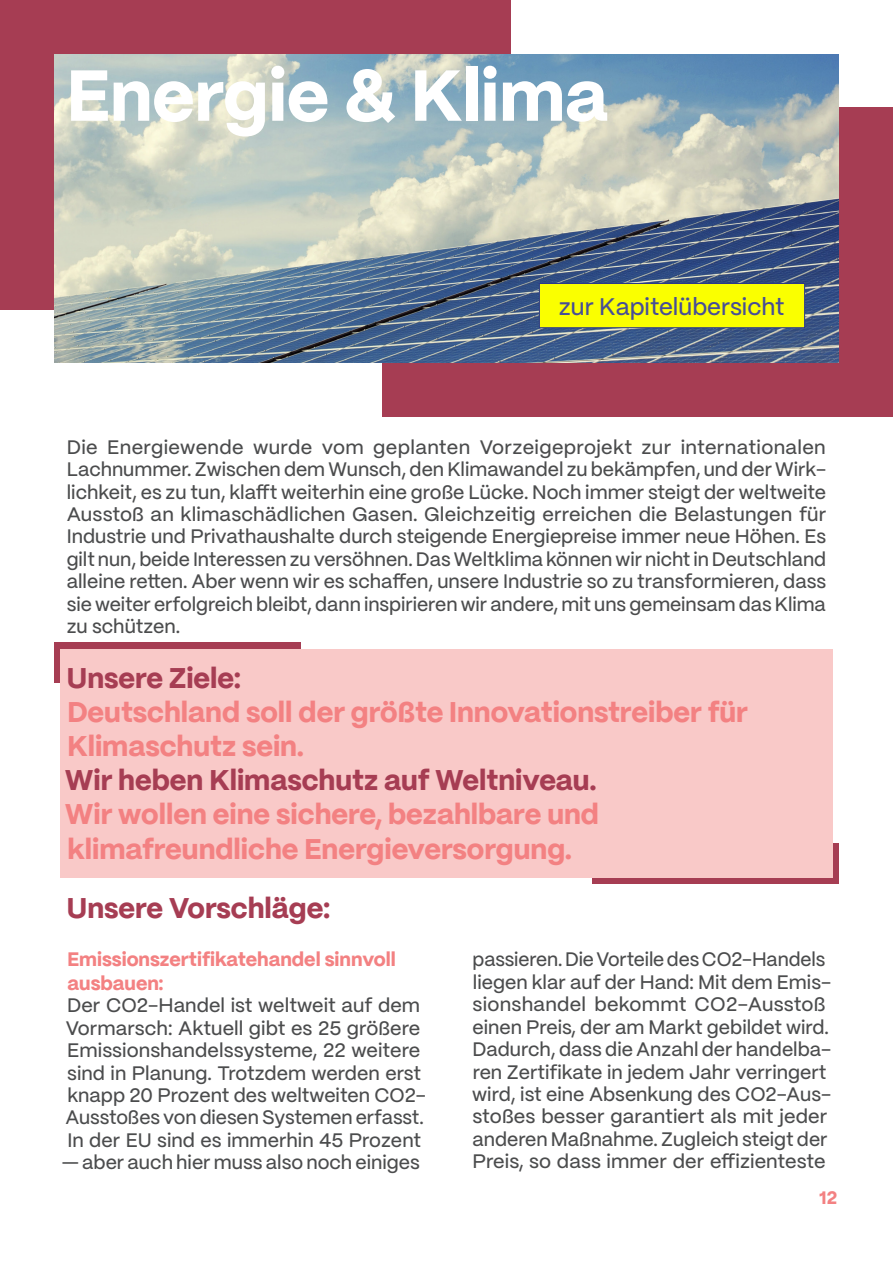
<style>
.page{position:relative;width:893px;height:1263px;background:#fff}
.page>*{position:absolute;margin:0;border:0;box-sizing:border-box;transform-origin:0 0}
.Kapitelüberschrift{font:800 72px "PP Mori";color:#fff}
.Subheadline_nicht_im_Inhaltsverzeichnis{font:800 28.5px/34.2px "PP Mori";color:#f38182}
.Subheadline_nicht_im_Inhaltsverzeichnis-2{font:800 28.5px "PP Mori";color:#a63d53}
.zur_Kapitelübersicht{font:500 24px "PP Mori";color:#474e97}
.Fließtext{font:500 19.5px/22.4px "PP Mori";color:#4b4c4d}
.Subheadline_nicht_im_inhaltsverzeichnis_{font:800 19.5px/23.4px "PP Mori";color:#f38182}
.t1{font:800 18px "PP Mori";color:#f38182}
</style>
<div class="page">
<div style="left:0;top:0;width:510px;height:309px;background:#a63d53"></div>
<div style="left:383px;top:107px;width:510px;height:309px;background:#a63d53"></div>
<div style="left:592px;top:843px;width:247px;height:41px;background:#a63d53"></div>
<div style="left:54px;top:642px;width:247px;height:41px;background:#a63d53"></div>
<img style="left:54px;top:54px;width:785px;height:308px">
<div style="left:60px;top:649px;width:773px;height:228px;background:#f9c9c8"></div>
<div style="left:539px;top:283px;width:266px;height:45px;background:#faff00"></div>
<div style="left:539px;top:283px;width:266px;height:45px;border:1px solid #2a388b"></div>
<p class="Kapitelüberschrift" style="left:67px;top:32px;width:543px">Energie &amp; Klima</p>
<p class="zur_Kapitelübersicht" style="left:559px;top:285px;width:227px">zur Kapitelübersicht</p>
<p class="Fließtext" style="left:67px;top:434px;width:761px;text-align:justify">Die Energiewende wurde vom geplanten Vorzeigeprojekt zur internationalen Lachnummer. Zwischen dem Wunsch, den Klimawandel zu bekämpfen, und der Wirk&shy;lichkeit, es zu tun, klafft weiterhin eine große Lücke. Noch immer steigt der weltweite Ausstoß an klimaschädlichen Gasen. Gleichzeitig erreichen die Belastungen für Industrie und Privathaushalte durch steigende Energiepreise immer neue Höhen. Es gilt nun, beide Interessen zu versöhnen. Das Weltklima können wir nicht in Deutschland alleine retten. Aber wenn wir es schaffen, unsere Industrie so zu transformieren, dass sie weiter erfolgreich bleibt, dann inspirieren wir andere, mit uns gemeinsam das Klima zu schützen.</p>
<p class="Subheadline_nicht_im_Inhaltsverzeichnis-2" style="left:67px;top:652px;width:175px">Unsere Ziele:</p>
<p class="Subheadline_nicht_im_Inhaltsverzeichnis" style="left:67px;top:693px;width:682px">Deutschland soll der größte Innovationstreiber für<br>Klimaschutz sein.</p>
<p class="Subheadline_nicht_im_Inhaltsverzeichnis-2" style="left:65px;top:755px;width:533px">Wir heben Klimaschutz auf Weltniveau.</p>
<p class="Subheadline_nicht_im_Inhaltsverzeichnis" style="left:65px;top:795px;width:535px">Wir wollen eine sichere, bezahlbare und klimafreundliche Energieversorgung.</p>
<p class="Subheadline_nicht_im_Inhaltsverzeichnis-2" style="left:67px;top:883px;width:265px">Unsere Vorschläge:</p>
<p class="Subheadline_nicht_im_inhaltsverzeichnis_" style="left:68px;top:947px;width:330px">Emissionszertifikatehandel sinnvoll ausbauen:</p>
<p class="Fließtext" style="left:66px;top:993px;width:362px">Der CO2-Handel ist weltweit auf dem Vormarsch: Aktuell gibt es 25 größere Emissionshandelssysteme, 22 weitere sind in Planung. Trotzdem werden erst knapp 20 Prozent des weltweiten CO2- Ausstoßes von diesen Systemen erfasst.<br>In der EU sind es immerhin 45 Prozent</p>
<p class="Fließtext" style="left:62px;top:1150px;width:360px">— aber auch hier muss also noch einiges</p>
<p class="Fließtext" style="left:472px;top:947px;width:360px">passieren. Die Vorteile des CO2-Handels liegen klar auf der Hand: Mit dem Emis&shy;sionshandel bekommt CO2-Ausstoß einen Preis, der am Markt gebildet wird.<br>Dadurch, dass die Anzahl der handelba&shy;ren Zertifikate in jedem Jahr verringert wird, ist eine Absenkung des CO2-Aus&shy;stoßes besser garantiert als mit jeder anderen Maßnahme. Zugleich steigt der Preis, so dass immer der effizienteste</p>
<p class="t1" style="left:820px;top:1182px;width:19px">12</p>
</div>
